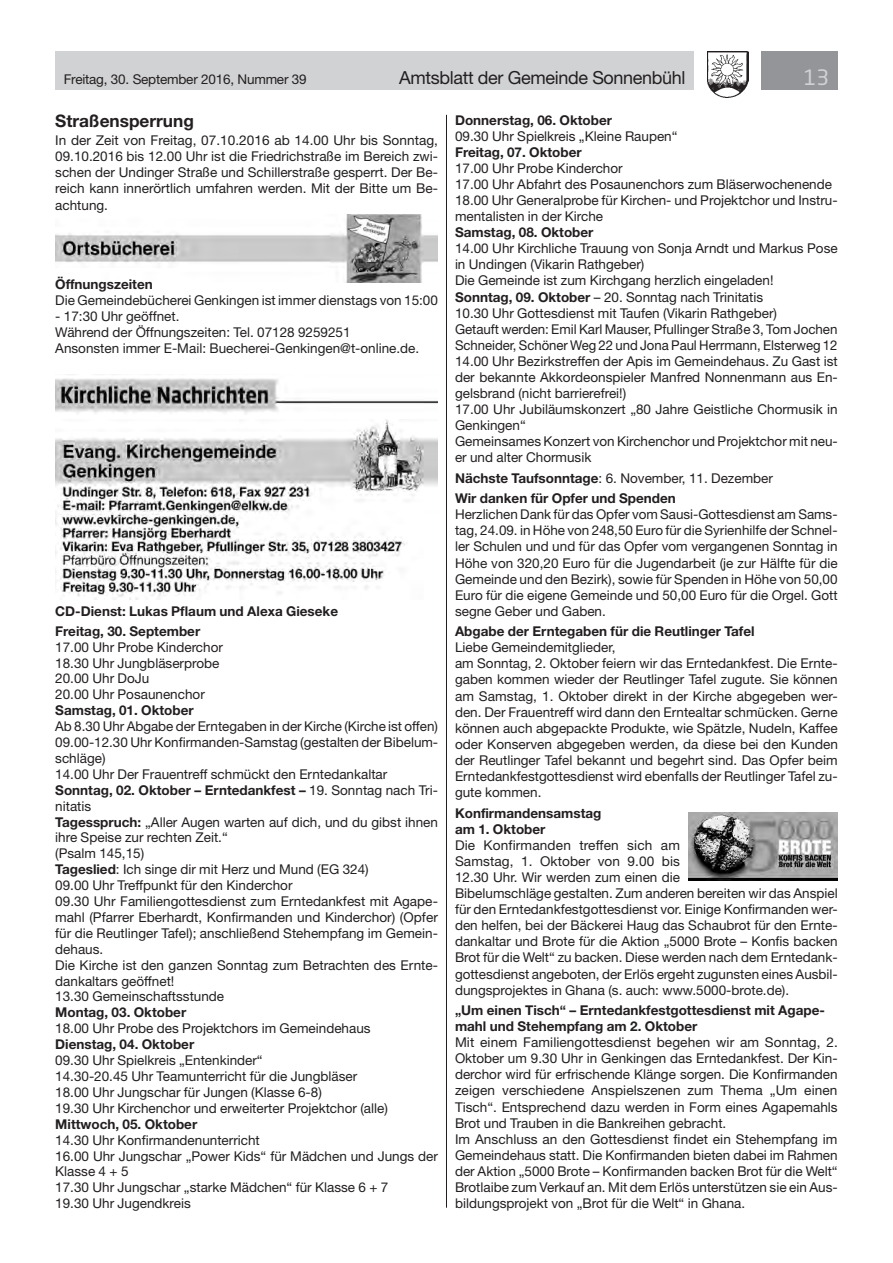
<style>
.page{position:relative;width:893px;height:1263px;background:#fff}
.page>*{position:absolute;margin:0;border:0;box-sizing:border-box;transform-origin:0 0}
.t1{font:21px "Neo Sans Std";color:#d1d2d4}
.t2{font:18px "Helvetica Neue LT Std";letter-spacing:-.02em;color:#231f20}
.t3{font:700 17.25px "Helvetica Neue LT Std";color:#231f20}
.t4{font:13.5px/16px "Helvetica Neue LT Std";color:#231f20}
.t5{font:700 13.5px/16px "Helvetica Neue LT Std";color:#231f20}
.s1{font-weight:700}
.s2{font-weight:400}
</style>
<div class="page">
<div style="left:55px;top:51px;width:639px;height:38px;background:#d1d2d4"></div>
<div style="left:761px;top:51px;width:77px;height:38px;background:#939598"></div>
<img style="left:707px;top:51px;width:41px;height:47px">
<img style="left:55px;top:215px;width:383px;height:68px">
<img style="left:55px;top:378px;width:383px;height:36px">
<img style="left:55px;top:419px;width:383px;height:181px">
<hr style="left:446px;top:115px;width:1px;height:1093px;background:#231f20">
<img style="left:689px;top:812px;width:149px;height:68px">
<p class="t4" style="left:64px;top:71px;width:244px">Freitag, 30. September 2016, Nummer 39</p>
<h2 class="t2" style="left:399px;top:67px;width:288px">Amtsblatt der Gemeinde Sonnenbühl</h2>
<h1 class="t1" style="left:804px;top:64px;width:27px">13</h1>
<p class="t3" style="left:55px;top:110px;width:140px">Straßensperrung</p>
<p class="t4" style="left:55px;top:132px;width:384px;text-align:justify">In der Zeit von Freitag, 07.10.2016 ab 14.00 Uhr bis Sonntag, 09.10.2016 bis 12.00 Uhr ist die Friedrichstraße im Bereich zwi&shy;schen der Undinger Straße und Schillerstraße gesperrt. Der Be&shy;reich kann innerörtlich umfahren werden. Mit der Bitte um Be&shy;achtung.</p>
<p class="t5" style="left:455px;top:111px;width:159px">Donnerstag, 06. Oktober</p>
<p class="t4" style="left:455px;top:128px;width:224px">09.30 Uhr Spielkreis „Kleine Raupen“</p>
<p class="t5" style="left:455px;top:144px;width:128px">Freitag, 07. Oktober</p>
<p class="t4" style="left:455px;top:160px;width:384px">17.00 Uhr Probe Kinderchor<br>17.00 Uhr Abfahrt des Posaunenchors zum Bläserwochenende 18.00 Uhr Generalprobe für Kirchen- und Projektchor und Instru&shy;mentalisten in der Kirche</p>
<p class="t5" style="left:455px;top:224px;width:140px">Samstag, 08. Oktober</p>
<p class="t4" style="left:455px;top:240px;width:384px">14.00 Uhr Kirchliche Trauung von Sonja Arndt und Markus Pose in Undingen (Vikarin Rathgeber)<br>Die Gemeinde ist zum Kirchgang herzlich eingeladen!<br><span class="s1">Sonntag, 09. Oktober</span> – 20. Sonntag nach Trinitatis<br>10.30 Uhr Gottesdienst mit Taufen (Vikarin Rathgeber)<br>Getauft werden: Emil Karl Mauser, Pfullinger Straße 3, Tom Jochen Schneider, Schöner Weg 22 und Jona Paul Herrmann, Elsterweg 12<br>14.00 Uhr Bezirkstreffen der Apis im Gemeindehaus. Zu Gast ist der bekannte Akkordeonspieler Manfred Nonnenmann aus En&shy;gelsbrand (nicht barrierefrei!)<br>17.00 Uhr Jubiläumskonzert „80 Jahre Geistliche Chormusik in Genkingen“<br>Gemeinsames Konzert von Kirchenchor und Projektchor mit neu&shy;er und alter Chormusik</p>
<p class="t5" style="left:455px;top:467px;width:319px;line-height:20.4px">Nächste Taufsonntage<span class="s2">: 6. November, 11. Dezember<br></span>Wir danken für Opfer und Spenden</p>
<p class="t4" style="left:455px;top:506px;width:384px;text-align:justify">Herzlichen Dank für das Opfer vom Sausi-Gottesdienst am Sams&shy;tag, 24.09. in Höhe von 248,50 Euro für die Syrienhilfe der Schnel&shy;ler Schulen und und für das Opfer vom vergangenen Sonntag in Höhe von 320,20 Euro für die Jugendarbeit (je zur Hälfte für die Gemeinde und den Bezirk), sowie für Spenden in Höhe von 50,00<br>Euro für die eigene Gemeinde und 50,00 Euro für die Orgel. Gott segne Geber und Gaben.</p>
<p class="t5" style="left:455px;top:623px;width:301px">Abgabe der Erntegaben für die Reutlinger Tafel</p>
<p class="t4" style="left:455px;top:639px;width:384px">Liebe Gemeindemitglieder,<br>am Sonntag, 2. Oktober feiern wir das Erntedankfest. Die Ernte&shy;gaben kommen wieder der Reutlinger Tafel zugute. Sie können am Samstag, 1. Oktober direkt in der Kirche abgegeben wer&shy;den. Der Frauentreff wird dann den Erntealtar schmücken. Gerne können auch abgepackte Produkte, wie Spätzle, Nudeln, Kaffee oder Konserven abgegeben werden, da diese bei den Kunden der Reutlinger Tafel bekannt und begehrt sind. Das Opfer beim Erntedankfestgottesdienst wird ebenfalls der Reutlinger Tafel zu&shy;gute kommen.</p>
<p class="t5" style="left:455px;top:804px;width:148px">Konfirmandensamstag am 1. Oktober</p>
<p class="t4" style="left:455px;top:837px;width:384px">Die Konfirmanden treffen sich am<br>Samstag, 1. Oktober von 9.00 bis<br>12.30 Uhr. Wir werden zum einen die<br>Bibelumschläge gestalten. Zum anderen bereiten wir das Anspiel für den Erntedankfestgottesdienst vor. Einige Konfirmanden wer&shy;den helfen, bei der Bäckerei Haug das Schaubrot für den Ernte&shy;dankaltar und Brote für die Aktion „5000 Brote – Konfis backen Brot für die Welt“ zu backen. Diese werden nach dem Erntedank&shy;gottesdienst angeboten, der Erlös ergeht zugunsten eines Ausbil&shy;dungsprojektes in Ghana (s. auch: www.5000-brote.de).</p>
<p class="t5" style="left:455px;top:1002px;width:371px">„Um einen Tisch“ – Erntedankfestgottesdienst mit Agape&shy;mahl und Stehempfang am 2. Oktober</p>
<p class="t4" style="left:455px;top:1034px;width:384px">Mit einem Familiengottesdienst begehen wir am Sonntag, 2.<br>Oktober um 9.30 Uhr in Genkingen das Erntedankfest. Der Kin&shy;derchor wird für erfrischende Klänge sorgen. Die Konfirmanden zeigen verschiedene Anspielszenen zum Thema „Um einen Tisch“. Entsprechend dazu werden in Form eines Agapemahls Brot und Trauben in die Bankreihen gebracht.<br>Im Anschluss an den Gottesdienst findet ein Stehempfang im Gemeindehaus statt. Die Konfirmanden bieten dabei im Rahmen der Aktion „5000 Brote – Konfirmanden backen Brot für die Welt“ Brotlaibe zum Verkauf an. Mit dem Erlös unterstützen sie ein Aus&shy;bildungsprojekt von „Brot für die Welt“ in Ghana.</p>
<p class="t5" style="left:55px;top:276px;width:99px">Öffnungszeiten</p>
<p class="t4" style="left:55px;top:292px;width:384px">Die Gemeindebücherei Genkingen ist immer dienstags von 15:00</p>
<p class="t4" style="left:55px;top:308px;width:366px">- 17:30 Uhr geöffnet.<br>Während der Öffnungszeiten: Tel. 07128 9259251<br>Ansonsten immer E-Mail: Buecherei-Genkingen@t-online.de.</p>
<p class="t5" style="left:55px;top:600px;width:284px;line-height:20.1px">CD-Dienst: Lukas Pflaum und Alexa Gieseke<br>Freitag, 30. September</p>
<p class="t4" style="left:55px;top:639px;width:169px">17.00 Uhr Probe Kinderchor<br>18.30 Uhr Jungbläserprobe<br>20.00 Uhr DoJu<br>20.00 Uhr Posaunenchor</p>
<p class="t5" style="left:55px;top:702px;width:140px">Samstag, 01. Oktober</p>
<p class="t4" style="left:55px;top:718px;width:384px">Ab 8.30 Uhr Abgabe der Erntegaben in der Kirche (Kirche ist offen)<br>09.00-12.30 Uhr Konfirmanden-Samstag (gestalten der Bibelum&shy;schläge)<br>14.00 Uhr Der Frauentreff schmückt den Erntedankaltar <span class="s1">Sonntag, 02. Oktober – Erntedankfest –</span> 19. Sonntag nach Tri&shy;nitatis<br><span class="s1">Tagesspruch:</span> „Aller Augen warten auf dich, und du gibst ihnen ihre Speise zur rechten Zeit.“<br>(Psalm 145,15)<br><span class="s1">Tageslied</span>: Ich singe dir mit Herz und Mund (EG 324)<br>09.00 Uhr Treffpunkt für den Kinderchor<br>09.30 Uhr Familiengottesdienst zum Erntedankfest mit Agape&shy;mahl (Pfarrer Eberhardt, Konfirmanden und Kinderchor) (Opfer für die Reutlinger Tafel); anschließend Stehempfang im Gemein&shy;dehaus.<br>Die Kirche ist den ganzen Sonntag zum Betrachten des Ernte&shy;dankaltars geöffnet!<br>13.30 Gemeinschaftsstunde</p>
<p class="t5" style="left:55px;top:1004px;width:133px">Montag, 03. Oktober</p>
<p class="t4" style="left:55px;top:1020px;width:317px">18.00 Uhr Probe des Projektchors im Gemeindehaus</p>
<p class="t5" style="left:55px;top:1036px;width:141px">Dienstag, 04. Oktober</p>
<p class="t4" style="left:55px;top:1052px;width:334px">09.30 Uhr Spielkreis „Entenkinder“<br>14.30-20.45 Uhr Teamunterricht für die Jungbläser 18.00 Uhr Jungschar für Jungen (Klasse 6-8)<br>19.30 Uhr Kirchenchor und erweiterter Projektchor (alle)</p>
<p class="t5" style="left:55px;top:1115px;width:143px">Mittwoch, 05. Oktober</p>
<p class="t4" style="left:55px;top:1132px;width:384px">14.30 Uhr Konfirmandenunterricht<br>16.00 Uhr Jungschar „Power Kids“ für Mädchen und Jungs der Klasse 4 + 5<br>17.30 Uhr Jungschar „starke Mädchen“ für Klasse 6 + 7<br>19.30 Uhr Jugendkreis</p>
</div>
